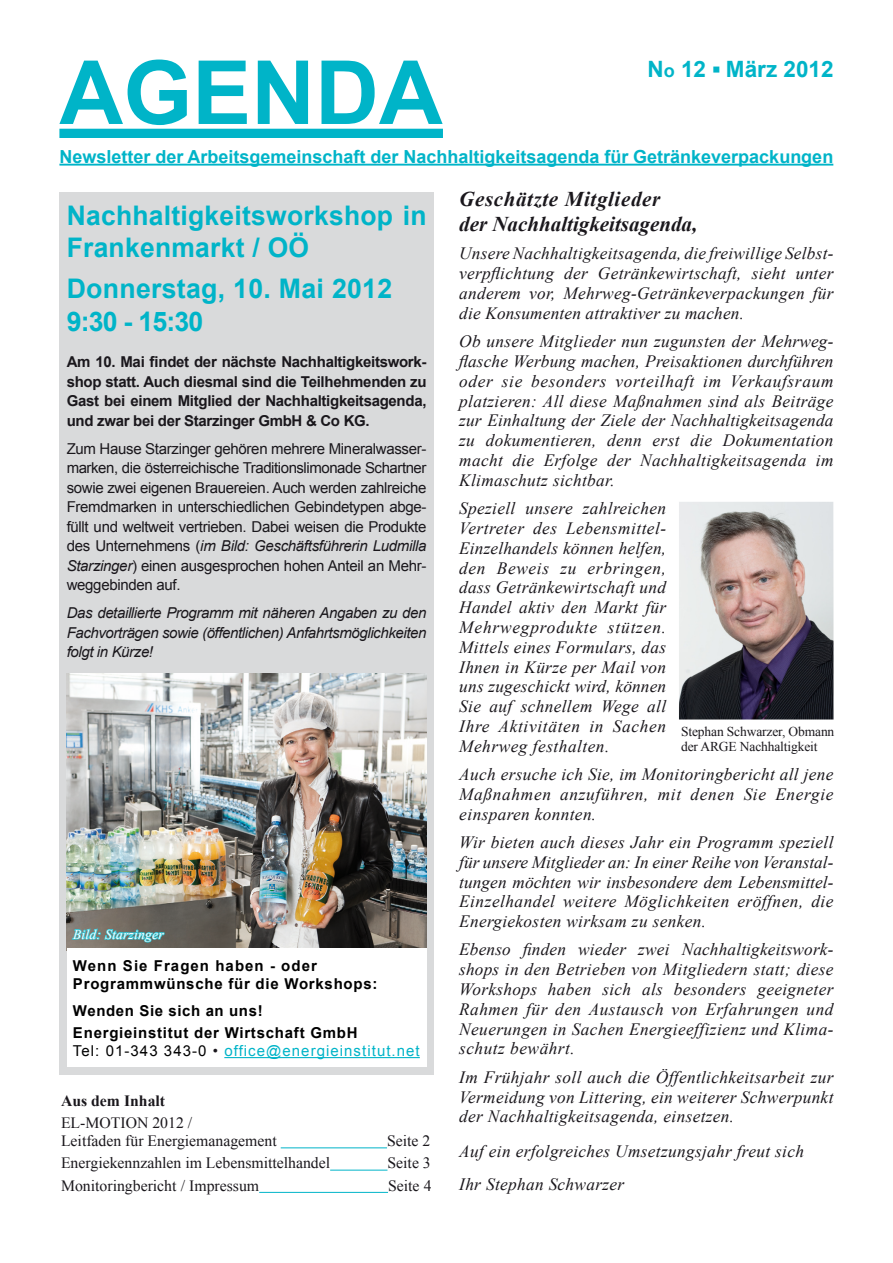
<style>
.page{position:relative;width:893px;height:1263px;background:#fff}
.page>*{position:absolute;margin:0;border:0;box-sizing:border-box;transform-origin:0 0}
.t1{font:700 88.5px "Arial";color:#00b4c8}
.t2{font:700 27px/32.4px "Arial";letter-spacing:.01em;color:#00b4c8}
.t3{font:700 22.5px "Arial";color:#00b4c8}
.t4{font:italic 700 21px/25.2px "Times New Roman";color:#1a171c}
.t5{font:700 18px "Arial";color:#00b4c8}
.t6{font:italic 17.25px/19.8px "Times New Roman";letter-spacing:.02em;color:#1a171c;text-align:justify}
.t7{font:15.75px "Times New Roman";color:#1a171c}
.t8{font:700 15.75px "Times New Roman";color:#1a171c}
.t9{font:15px/19.5px "Arial";letter-spacing:-.02em;color:#1a171c;text-align:justify}
.t10{font:700 15px/19.5px "Arial";letter-spacing:-.02em;color:#1a171c;text-align:justify}
.t11{font:700 15px/18px "Arial";letter-spacing:.05em;color:#000}
.t12{font:italic 15px/19.5px "Arial";letter-spacing:-.025em;color:#1a171c;text-align:justify}
.t13{font:13.5px/15px "Times New Roman";letter-spacing:-.01em;color:#1a171c}
.t14{font:italic 13.5px "Times New Roman";letter-spacing:.02em;color:#fff}
.s1{font-size:18px}
.s2{font-family:"Times New Roman"}
.s3{font-style:italic}
.s4{font-weight:400}
.s5{font-weight:400;color:#1a171c}
.s6{font-weight:400;color:#00b4c8}
</style>
<div class="page">
<div style="left:60px;top:192px;width:374px;height:882px;background:#d9dadb"></div>
<div style="left:59px;top:129px;width:384px;height:9px;background:#00b4c8"></div>
<hr style="left:59px;top:164px;width:774px;height:2px;background:#00b4c8">
<img style="left:679px;top:502px;width:154px;height:217px">
<img style="left:67px;top:673px;width:360px;height:275px">
<svg style="left:71px;top:920px;width:94px;height:27px"></svg>
<div style="left:67px;top:948px;width:360px;height:119px;background:#fff"></div>
<hr style="left:224px;top:1057px;width:196px;height:1px;background:#00b4c8">
<hr style="left:281px;top:1147px;width:106px;height:1px;background:#00b4c8">
<hr style="left:330px;top:1170px;width:57px;height:1px;background:#00b4c8">
<hr style="left:259px;top:1192px;width:129px;height:1px;background:#00b4c8">
<p class="t1" style="left:59px;top:35px;width:385px">AGENDA</p>
<p class="t5" style="left:59px;top:145px;width:775px">Newsletter der Arbeitsgemeinschaft der Nachhaltigkeitsagenda für Getränkeverpackungen</p>
<p class="t3" style="left:648px;top:54px;width:187px">N<span class="s1">o</span> 12 <span class="s2">▪</span> März 2012</p>
<p class="t2" style="left:67px;top:200px;width:361px">Nachhaltigkeitsworkshop in<br>Frankenmarkt / OÖ</p>
<p class="t2" style="left:67px;top:273px;width:327px">Donnerstag, 10. Mai 2012<br>9:30 - 15:30</p>
<p class="t10" style="left:67px;top:353px;width:361px">Am 10. Mai findet der nächste Nachhaltigkeitswork&shy;shop statt. Auch diesmal sind die Teilhehmenden zu Gast bei einem Mitglied der Nachhaltigkeitsagenda, und zwar bei der Starzinger GmbH &amp; Co KG.</p>
<p class="t9" style="left:67px;top:439px;width:361px">Zum Hause Starzinger gehören mehrere Mineralwasser&shy;marken, die österreichische Traditionslimonade Schartner sowie zwei eigenen Brauereien. Auch werden zahlreiche Fremdmarken in unterschiedlichen Gebindetypen abge&shy;füllt und weltweit vertrieben. Dabei weisen die Produkte des Unternehmens (<span class="s3">im Bild: Geschäftsführerin Ludmilla Starzinger</span>) einen ausgesprochen hohen Anteil an Mehr&shy;weggebinden auf.</p>
<p class="t12" style="left:67px;top:603px;width:361px">Das detaillierte Programm mit näheren Angaben zu den Fachvorträgen sowie (öffentlichen) Anfahrtsmöglichkeiten folgt in Kürze!</p>
<p class="t14" style="left:73px;top:925px;width:92px">Bild: Starzinger</p>
<p class="t11" style="left:73px;top:957px;width:306px">Wenn Sie Fragen haben - oder<br>Programmwünsche für die Workshops:</p>
<p class="t11" style="left:73px;top:1002px;width:191px">Wenden Sie sich an uns!</p>
<p class="t11" style="left:73px;top:1024px;width:348px">Energieinstitut der Wirtschaft GmbH<br><span class="s4">Tel: 01-343 343-0</span> <span class="s5">•</span> <span class="s6">office@energieinstitut.net</span></p>
<p class="t8" style="left:61px;top:1090px;width:106px">Aus dem Inhalt</p>
<p class="t7" style="left:61px;top:1112px;width:133px">EL-MOTION 2012 /</p>
<p class="t7" style="left:61px;top:1130px;width:217px">Leitfaden für Energiemanagement</p>
<p class="t7" style="left:387px;top:1130px;width:45px">Seite 2</p>
<p class="t7" style="left:61px;top:1152px;width:271px">Energiekennzahlen im Lebensmittelhandel</p>
<p class="t7" style="left:387px;top:1152px;width:45px">Seite 3</p>
<p class="t7" style="left:61px;top:1175px;width:200px">Monitoringbericht / Impressum</p>
<p class="t7" style="left:388px;top:1175px;width:45px">Seite 4</p>
<p class="t4" style="left:459px;top:186px;width:240px">Geschätzte Mitglieder<br>der Nachhaltigkeitsagenda,</p>
<p class="t6" style="left:459px;top:243px;width:376px">Unsere Nachhaltigkeitsagenda, die freiwillige Selbst&shy;verpflichtung der Getränkewirtschaft, sieht unter anderem vor, Mehrweg-Getränkeverpackungen für die Konsumenten attraktiver zu machen.</p>
<p class="t6" style="left:459px;top:331px;width:376px">Ob unsere Mitglieder nun zugunsten der Mehrweg&shy;flasche Werbung machen, Preisaktionen durchführen oder sie besonders vorteilhaft im Verkaufsraum platzieren: All diese Maßnahmen sind als Beiträge zur Einhaltung der Ziele der Nachhaltigkeitsagenda zu dokumentieren, denn erst die Dokumentation macht die Erfolge der Nachhaltigkeitsagenda im Klimaschutz sichtbar.</p>
<p class="t6" style="left:459px;top:498px;width:208px">Speziell unsere zahlreichen Vertreter des Lebensmittel-Einzelhandels können helfen, den Beweis zu erbringen, dass Getränkewirtschaft und Handel aktiv den Markt für Mehrwegprodukte stützen.<br>Mittels eines Formulars, das Ihnen in Kürze per Mail von uns zugeschickt wird, können Sie auf schnellem Wege all Ihre Aktivitäten in Sachen Mehrweg festhalten.</p>
<p class="t6" style="left:459px;top:764px;width:376px">Auch ersuche ich Sie, im Monitoringbericht all jene Maßnahmen anzuführen, mit denen Sie Energie einsparen konnten.</p>
<p class="t6" style="left:459px;top:832px;width:376px">Wir bieten auch dieses Jahr ein Programm speziell für unsere Mitglieder an: In einer Reihe von Veranstal&shy;tungen möchten wir insbesondere dem Lebensmittel-Einzelhandel weitere Möglichkeiten eröffnen, die Energiekosten wirksam zu senken.</p>
<p class="t6" style="left:459px;top:939px;width:376px">Ebenso finden wieder zwei Nachhaltigkeitswork&shy;shops in den Betrieben von Mitgliedern statt; diese Workshops haben sich als besonders geeigneter Rahmen für den Austausch von Erfahrungen und Neuerungen in Sachen Energieeffizienz und Klima&shy;schutz bewährt.</p>
<p class="t6" style="left:459px;top:1067px;width:376px">Im Frühjahr soll auch die Öffentlichkeitsarbeit zur Vermeidung von Littering, ein weiterer Schwerpunkt der Nachhaltigkeitsagenda, einsetzen.</p>
<p class="t6" style="left:459px;top:1141px;width:346px">Auf ein erfolgreiches Umsetzungsjahr freut sich</p>
<p class="t6" style="left:459px;top:1173px;width:167px">Ihr Stephan Schwarzer</p>
<p class="t13" style="left:681px;top:724px;width:155px">Stephan Schwarzer, Obmann der ARGE Nachhaltigkeit</p>
</div>
